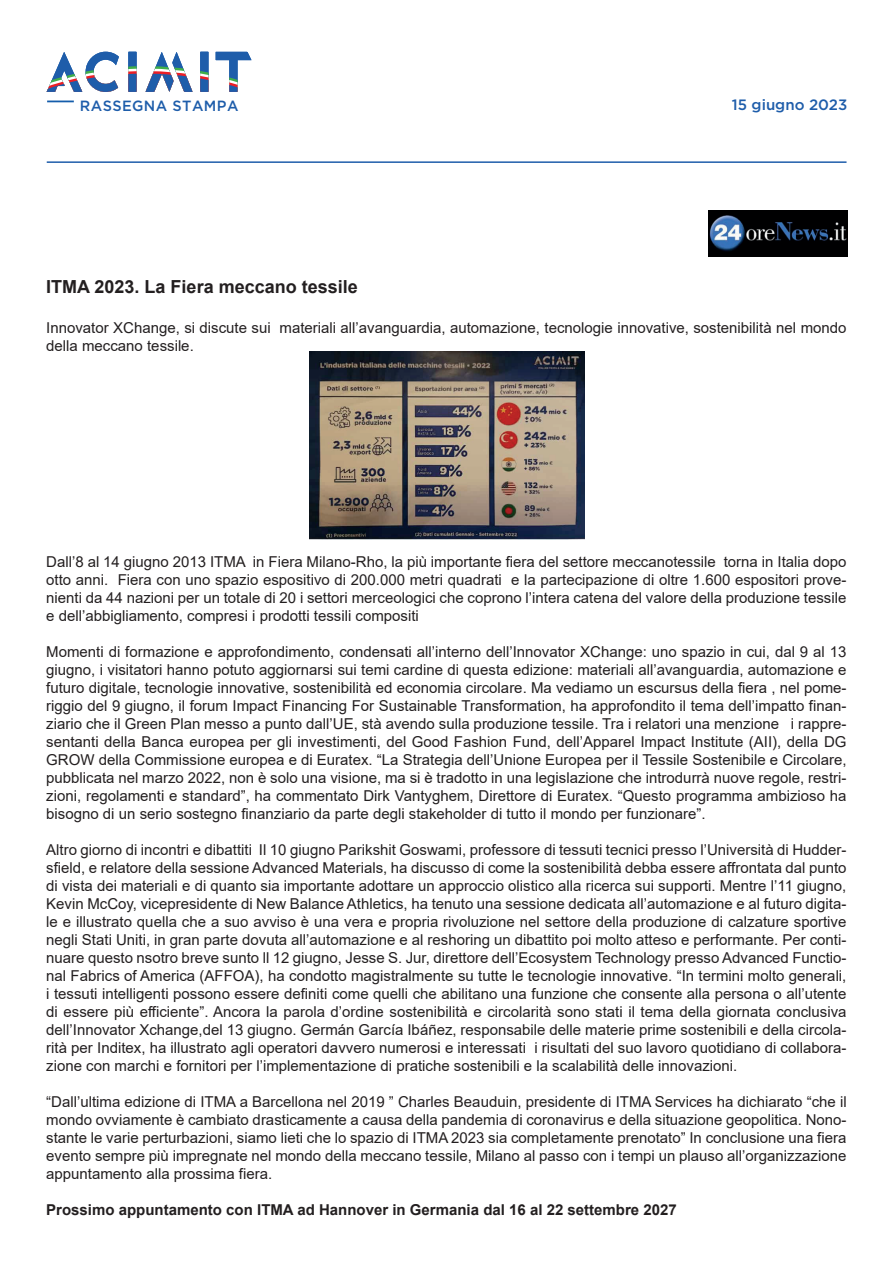
<style>
.page{position:relative;width:893px;height:1263px;background:#fff}
.page>*{position:absolute;margin:0;border:0;box-sizing:border-box;transform-origin:0 0}
.t1{font:700 18px "Arial";color:#231f20}
.t2{font:15px/18px "Arial";color:#231f20;text-align:justify}
.t3{font:700 15px "Arial";color:#231f20}
.t4{font:500 15px "Gotham";color:#1e5daa}
.t5{font:500 14.85px "Gotham";letter-spacing:.03em;color:#1e5daa}
</style>
<div class="page">
<svg style="left:47px;top:52px;width:204px;height:40px"></svg>
<svg style="left:47px;top:101px;width:27px;height:1px"></svg>
<hr style="left:47px;top:161px;width:799px;height:2px;background:#1e5daa">
<img style="left:709px;top:211px;width:138px;height:46px">
<img style="left:310px;top:352px;width:275px;height:188px">
<p class="t5" style="left:80px;top:96px;width:160px">RASSEGNA STAMPA</p>
<p class="t4" style="left:732px;top:95px;width:117px">15 giugno 2023</p>
<p class="t1" style="left:46px;top:274px;width:313px">ITMA 2023. La Fiera meccano tessile</p>
<p class="t2" style="left:46px;top:319px;width:802px">Innovator XChange, si discute sui materiali all’avanguardia, automazione, tecnologie innovative, sostenibilità nel mondo della meccano tessile.</p>
<p class="t2" style="left:46px;top:553px;width:802px">Dall’8 al 14 giugno 2013 ITMA in Fiera Milano-Rho, la più importante fiera del settore meccanotessile torna in Italia dopo otto anni. Fiera con uno spazio espositivo di 200.000 metri quadrati e la partecipazione di oltre 1.600 espositori prove&shy;nienti da 44 nazioni per un totale di 20 i settori merceologici che coprono l’intera catena del valore della produzione tessile e dell’abbigliamento, compresi i prodotti tessili compositi</p>
<p class="t2" style="left:46px;top:643px;width:802px">Momenti di formazione e approfondimento, condensati all’interno dell’Innovator XChange: uno spazio in cui, dal 9 al 13 giugno, i visitatori hanno potuto aggiornarsi sui temi cardine di questa edizione: materiali all’avanguardia, automazione e futuro digitale, tecnologie innovative, sostenibilità ed economia circolare. Ma vediamo un escursus della fiera , nel pome&shy;riggio del 9 giugno, il forum Impact Financing For Sustainable Transformation, ha approfondito il tema dell’impatto finan&shy;ziario che il Green Plan messo a punto dall’UE, stà avendo sulla produzione tessile. Tra i relatori una menzione i rappre&shy;sentanti della Banca europea per gli investimenti, del Good Fashion Fund, dell’Apparel Impact Institute (AII), della DG GROW della Commissione europea e di Euratex. “La Strategia dell’Unione Europea per il Tessile Sostenibile e Circolare, pubblicata nel marzo 2022, non è solo una visione, ma si è tradotto in una legislazione che introdurrà nuove regole, restri&shy;zioni, regolamenti e standard”, ha commentato Dirk Vantyghem, Direttore di Euratex. “Questo programma ambizioso ha bisogno di un serio sostegno finanziario da parte degli stakeholder di tutto il mondo per funzionare”.</p>
<p class="t2" style="left:46px;top:841px;width:802px">Altro giorno di incontri e dibattiti Il 10 giugno Parikshit Goswami, professore di tessuti tecnici presso l’Università di Hudder&shy;sfield, e relatore della sessione Advanced Materials, ha discusso di come la sostenibilità debba essere affrontata dal punto di vista dei materiali e di quanto sia importante adottare un approccio olistico alla ricerca sui supporti. Mentre l’11 giugno, Kevin McCoy, vicepresidente di New Balance Athletics, ha tenuto una sessione dedicata all’automazione e al futuro digita&shy;le e illustrato quella che a suo avviso è una vera e propria rivoluzione nel settore della produzione di calzature sportive negli Stati Uniti, in gran parte dovuta all’automazione e al reshoring un dibattito poi molto atteso e performante. Per conti&shy;nuare questo nsotro breve sunto ll 12 giugno, Jesse S. Jur, direttore dell’Ecosystem Technology presso Advanced Functio&shy;nal Fabrics of America (AFFOA), ha condotto magistralmente su tutte le tecnologie innovative. “In termini molto generali, i tessuti intelligenti possono essere definiti come quelli che abilitano una funzione che consente alla persona o all’utente di essere più efficiente”. Ancora la parola d’ordine sostenibilità e circolarità sono stati il tema della giornata conclusiva dell’Innovator Xchange,del 13 giugno. Germán García Ibáñez, responsabile delle materie prime sostenibili e della circola&shy;rità per Inditex, ha illustrato agli operatori davvero numerosi e interessati i risultati del suo lavoro quotidiano di collabora&shy;zione con marchi e fornitori per l’implementazione di pratiche sostenibili e la scalabilità delle innovazioni.</p>
<p class="t2" style="left:46px;top:1093px;width:802px">“Dall’ultima edizione di ITMA a Barcellona nel 2019 ” Charles Beauduin, presidente di ITMA Services ha dichiarato “che il mondo ovviamente è cambiato drasticamente a causa della pandemia di coronavirus e della situazione geopolitica. Nono&shy;stante le varie perturbazioni, siamo lieti che lo spazio di ITMA 2023 sia completamente prenotato” In conclusione una fiera evento sempre più impregnate nel mondo della meccano tessile, Milano al passo con i tempi un plauso all’organizzazione appuntamento alla prossima fiera.</p>
<p class="t3" style="left:46px;top:1199px;width:632px">Prossimo appuntamento con ITMA ad Hannover in Germania dal 16 al 22 settembre 2027</p>
</div>
